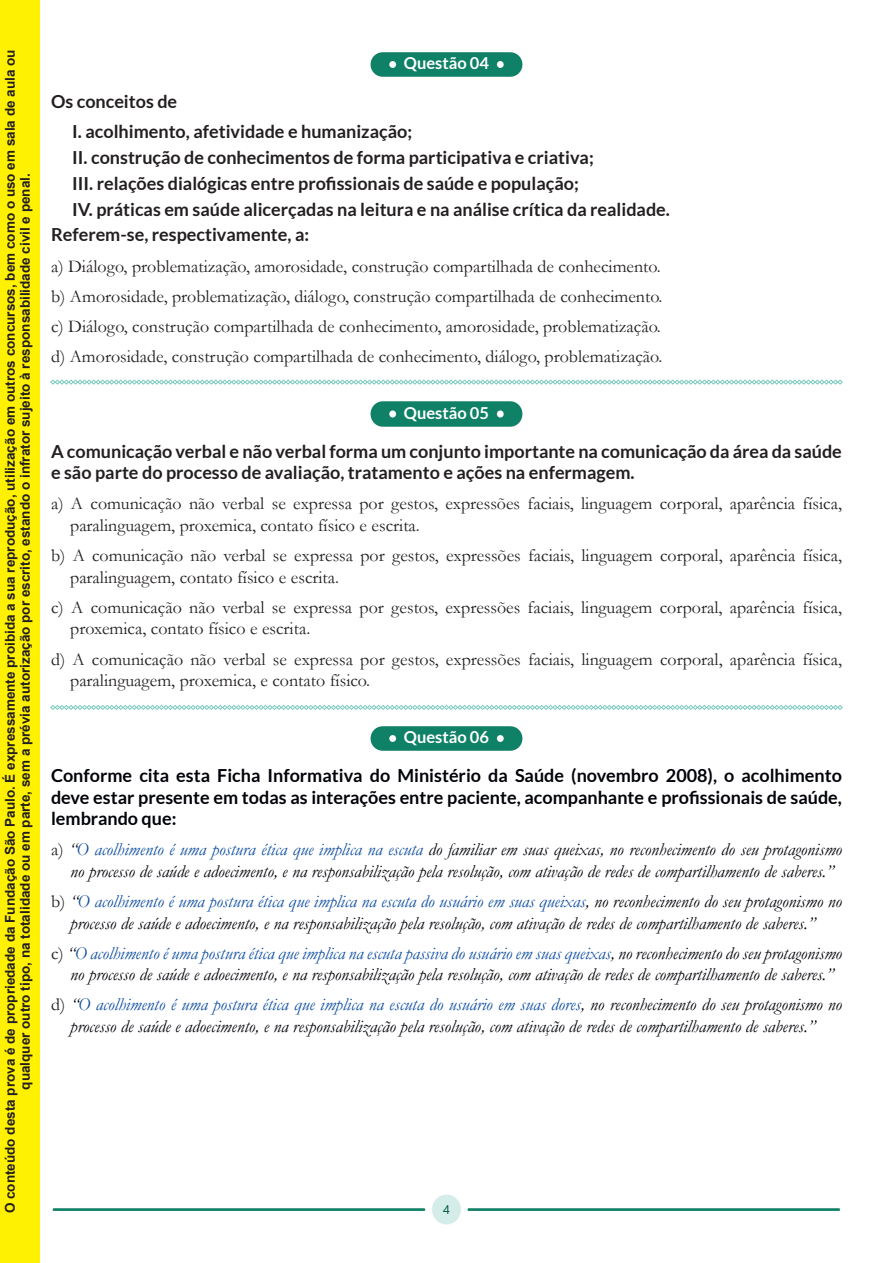
<style>
.page{position:relative;width:893px;height:1263px;background:#fff}
.page>*{position:absolute;margin:0;border:0;box-sizing:border-box;transform-origin:0 0}
.Alternativas{font:italic 18px/21.6px "Garamond";color:#000309}
.Alternativas-2{font:18px/21.6px "Garamond";color:#231f20}
.Alternativas-3{font:700 18px/21.6px "Lato";color:#231f20}
.Alternativas-4{font:700 18px/21.6px "Lato";color:#000309;text-align:justify}
.t1{font:700 16.5px "Lato";color:#fff}
.t2{font:700 13.5px/15px "Arial";color:#231f20;text-align:center}
.t3{font:12.6px "Segoe UI";color:#035743}
.s1{font-style:normal;color:#231f20}
.s2{color:#0d4da1}
</style>
<div class="page">
<img style="left:52px;top:1194px;width:789px;height:31px">
<img style="left:370px;top:52px;width:153px;height:25px">
<img style="left:370px;top:401px;width:153px;height:26px">
<img style="left:370px;top:726px;width:153px;height:25px">
<svg style="left:50px;top:380px;width:793px;height:5px"></svg>
<svg style="left:50px;top:705px;width:793px;height:5px"></svg>
<div style="left:0;top:0;width:40px;height:1263px;background:#fff101"></div>
<p class="t2" style="left:3px;top:1213px;width:1165px;rotate:-90deg">O conteúdo desta prova é de propriedade da Fundação São Paulo. É expressamente proibida a sua reprodução, utilização em outros concursos, bem como o uso em sala de aula ou qualquer outro tipo, na totalidade ou em parte, sem a prévia autorização por escrito, estando o infrator sujeito à responsabilidade civil e penal.</p>
<p class="t1" style="left:404px;top:54px;width:87px">Questão 04</p>
<p class="Alternativas-3" style="left:51px;top:90px;width:128px">Os conceitos de</p>
<p class="Alternativas-3" style="left:72px;top:120px;width:341px">I. acolhimento, afetividade e humanização;</p>
<p class="Alternativas-3" style="left:72px;top:146px;width:523px">II. construção de conhecimentos de forma participativa e criativa;</p>
<p class="Alternativas-3" style="left:72px;top:172px;width:508px">III. relações dialógicas entre profissionais de saúde e população;</p>
<p class="Alternativas-3" style="left:72px;top:198px;width:599px">IV. práticas em saúde alicerçadas na leitura e na análise crítica da realidade.</p>
<p class="Alternativas-3" style="left:51px;top:224px;width:260px">Referem-se, respectivamente, a:</p>
<p class="Alternativas-2" style="left:51px;top:255px;width:611px">a) Diálogo, problematização, amorosidade, construção compartilhada de conhecimento.</p>
<p class="Alternativas-2" style="left:51px;top:285px;width:613px">b) Amorosidade, problematização, diálogo, construção compartilhada de conhecimento.</p>
<p class="Alternativas-2" style="left:51px;top:315px;width:611px">c) Diálogo, construção compartilhada de conhecimento, amorosidade, problematização.</p>
<p class="Alternativas-2" style="left:51px;top:345px;width:613px">d) Amorosidade, construção compartilhada de conhecimento, diálogo, problematização.</p>
<p class="t1" style="left:404px;top:403px;width:87px">Questão 05</p>
<p class="Alternativas-3" style="left:51px;top:440px;width:792px">A comunicação verbal e não verbal forma um conjunto importante na comunicação da área da saúde e são parte do processo de avaliação, tratamento e ações na enfermagem.</p>
<p class="Alternativas-2" style="left:70px;top:492px;width:773px;text-indent:-19px">a) A comunicação não verbal se expressa por gestos, expressões faciais, linguagem corporal, aparência física, paralinguagem, proxemica, contato físico e escrita.</p>
<p class="Alternativas-2" style="left:70px;top:544px;width:773px;text-indent:-19px">b) A comunicação não verbal se expressa por gestos, expressões faciais, linguagem corporal, aparência física, paralinguagem, contato físico e escrita.</p>
<p class="Alternativas-2" style="left:70px;top:596px;width:773px;text-indent:-19px">c) A comunicação não verbal se expressa por gestos, expressões faciais, linguagem corporal, aparência física, proxemica, contato físico e escrita.</p>
<p class="Alternativas-2" style="left:70px;top:648px;width:773px;text-indent:-19px">d) A comunicação não verbal se expressa por gestos, expressões faciais, linguagem corporal, aparência física, paralinguagem, proxemica, e contato físico.</p>
<p class="t1" style="left:404px;top:728px;width:87px">Questão 06</p>
<p class="Alternativas-4" style="left:51px;top:764px;width:792px">Conforme cita esta Ficha Informativa do Ministério da Saúde (novembro 2008), o acolhimento deve estar presente em todas as interações entre paciente, acompanhante e profissionais de saúde, lembrando que:</p>
<p class="Alternativas" style="left:70px;top:838px;width:773px;text-indent:-19px"><span class="s1">a)</span> “<span class="s2">O acolhimento é uma postura ética que implica na escuta</span> do familiar em suas queixas, no reconhecimento do seu protagonismo no processo de saúde e adoecimento, e na responsabilização pela resolução, com ativação de redes de compartilhamento de saberes.”</p>
<p class="Alternativas" style="left:51px;top:890px;width:792px;text-align:center"><span class="s1">b)</span> “<span class="s2">O acolhimento é uma postura ética que implica na escuta do usuário em suas queixas</span>, no reconhecimento do seu protagonismo no processo de saúde e adoecimento, e na responsabilização pela resolução, com ativação de redes de compartilhamento de saberes.”</p>
<p class="Alternativas" style="left:70px;top:942px;width:773px;text-indent:-19px"><span class="s1">c)</span> “<span class="s2">O acolhimento é uma postura ética que implica na escuta passiva do usuário em suas queixas</span>, no reconhecimento do seu protagonismo no processo de saúde e adoecimento, e na responsabilização pela resolução, com ativação de redes de compartilhamento de saberes.”</p>
<p class="Alternativas" style="left:51px;top:993px;width:792px;text-align:center"><span class="s1">d)</span> “<span class="s2">O acolhimento é uma postura ética que implica na escuta do usuário em suas dores</span>, no reconhecimento do seu protagonismo no processo de saúde e adoecimento, e na responsabilização pela resolução, com ativação de redes de compartilhamento de saberes.”</p>
<p class="t3" style="left:443px;top:1198px;width:8px">4</p>
</div>
